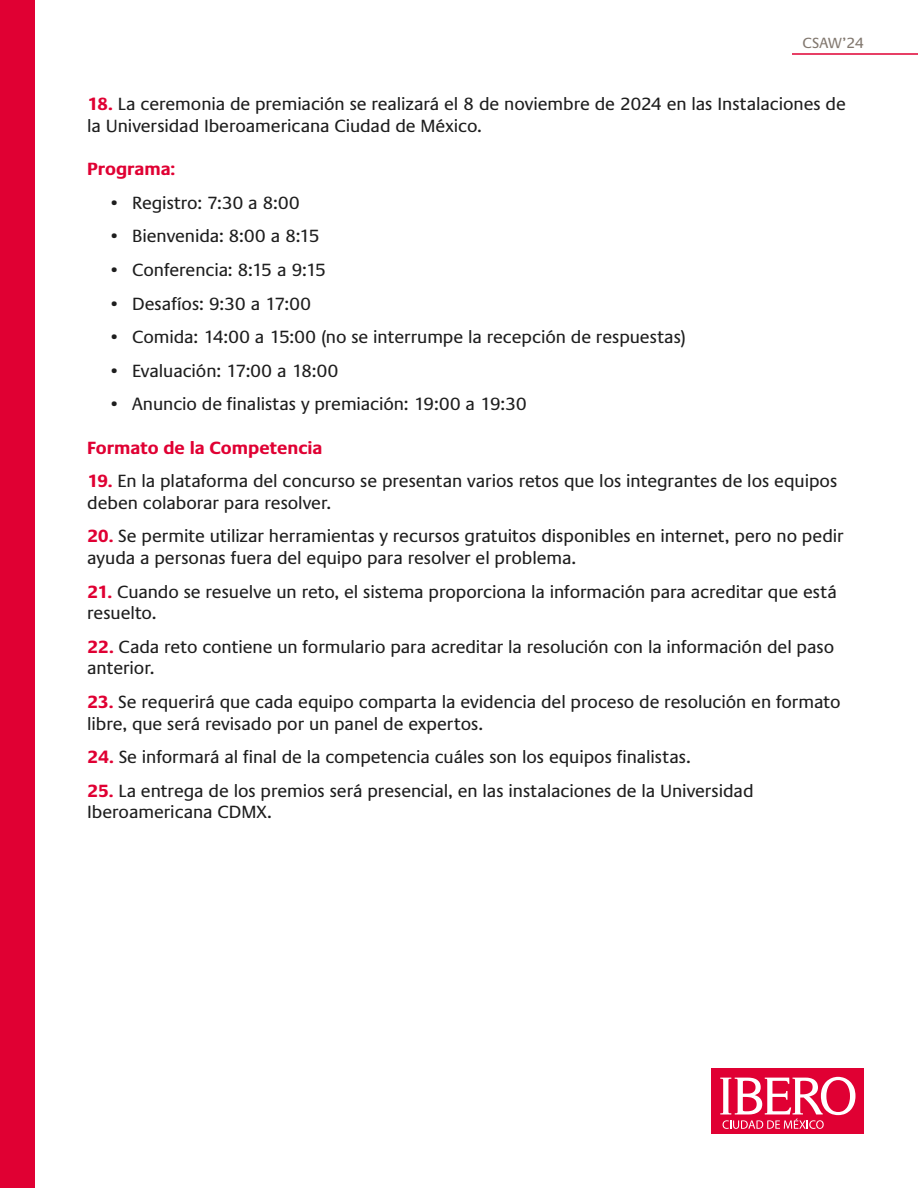
<style>
.page{position:relative;width:918px;height:1188px;background:#fff}
.page>*{position:absolute;margin:0;border:0;box-sizing:border-box;transform-origin:0 0}
.t1{font:18px/21.6px "Praxis LT Pro";letter-spacing:-.005em;color:#1e1e1e}
.t2{font:700 18px "Praxis LT Pro";letter-spacing:-.005em;color:#e00033}
.t3{font:15px "Praxis LT Pro";color:#82786f}
.s1{font-weight:700;color:#e00033}
</style>
<div class="page">
<div style="left:0;top:0;width:35px;height:1188px;background:#e00033"></div>
<hr style="left:792px;top:53px;width:126px;height:2px;background:#e00033">
<div style="left:712px;top:1069px;width:152px;height:65px;background:#e00033"></div>
<svg style="left:720px;top:1077px;width:135px;height:52px"></svg>
<p class="t3" style="left:802px;top:34px;width:63px">CSAW’24</p>
<p class="t1" style="left:87px;top:94px;width:760px"><span class="s1">18.</span> La ceremonia de premiación se realizará el 8 de noviembre de 2024 en las Instalaciones de la Universidad Iberoamericana Ciudad de México.</p>
<p class="t2" style="left:87px;top:158px;width:90px">Programa:</p>
<p class="t1" style="left:111px;top:192px;width:190px">• Registro: 7:30 a 8:00</p>
<p class="t1" style="left:111px;top:226px;width:210px">• Bienvenida: 8:00 a 8:15</p>
<p class="t1" style="left:111px;top:259px;width:217px">• Conferencia: 8:15 a 9:15</p>
<p class="t1" style="left:111px;top:293px;width:202px">• Desafíos: 9:30 a 17:00</p>
<p class="t1" style="left:111px;top:326px;width:576px">• Comida: 14:00 a 15:00 (no se interrumpe la recepción de respuestas)</p>
<p class="t1" style="left:111px;top:360px;width:229px">• Evaluación: 17:00 a 18:00</p>
<p class="t1" style="left:111px;top:394px;width:417px">• Anuncio de finalistas y premiación: 19:00 a 19:30</p>
<p class="t2" style="left:87px;top:437px;width:237px">Formato de la Competencia</p>
<p class="t1" style="left:87px;top:470px;width:752px"><span class="s1">19.</span> En la plataforma del concurso se presentan varios retos que los integrantes de los equipos deben colaborar para resolver.</p>
<p class="t1" style="left:87px;top:526px;width:758px"><span class="s1">20.</span> Se permite utilizar herramientas y recursos gratuitos disponibles en internet, pero no pedir ayuda a personas fuera del equipo para resolver el problema.</p>
<p class="t1" style="left:87px;top:581px;width:751px"><span class="s1">21.</span> Cuando se resuelve un reto, el sistema proporciona la información para acreditar que está resuelto.</p>
<p class="t1" style="left:87px;top:636px;width:749px"><span class="s1">22.</span> Cada reto contiene un formulario para acreditar la resolución con la información del paso anterior.</p>
<p class="t1" style="left:87px;top:691px;width:755px"><span class="s1">23.</span> Se requerirá que cada equipo comparta la evidencia del proceso de resolución en formato libre, que será revisado por un panel de expertos.</p>
<p class="t1" style="left:87px;top:746px;width:605px"><span class="s1">24.</span> Se informará al final de la competencia cuáles son los equipos finalistas.</p>
<p class="t1" style="left:87px;top:780px;width:668px"><span class="s1">25.</span> La entrega de los premios será presencial, en las instalaciones de la Universidad<br>Iberoamericana CDMX.</p>
</div>
